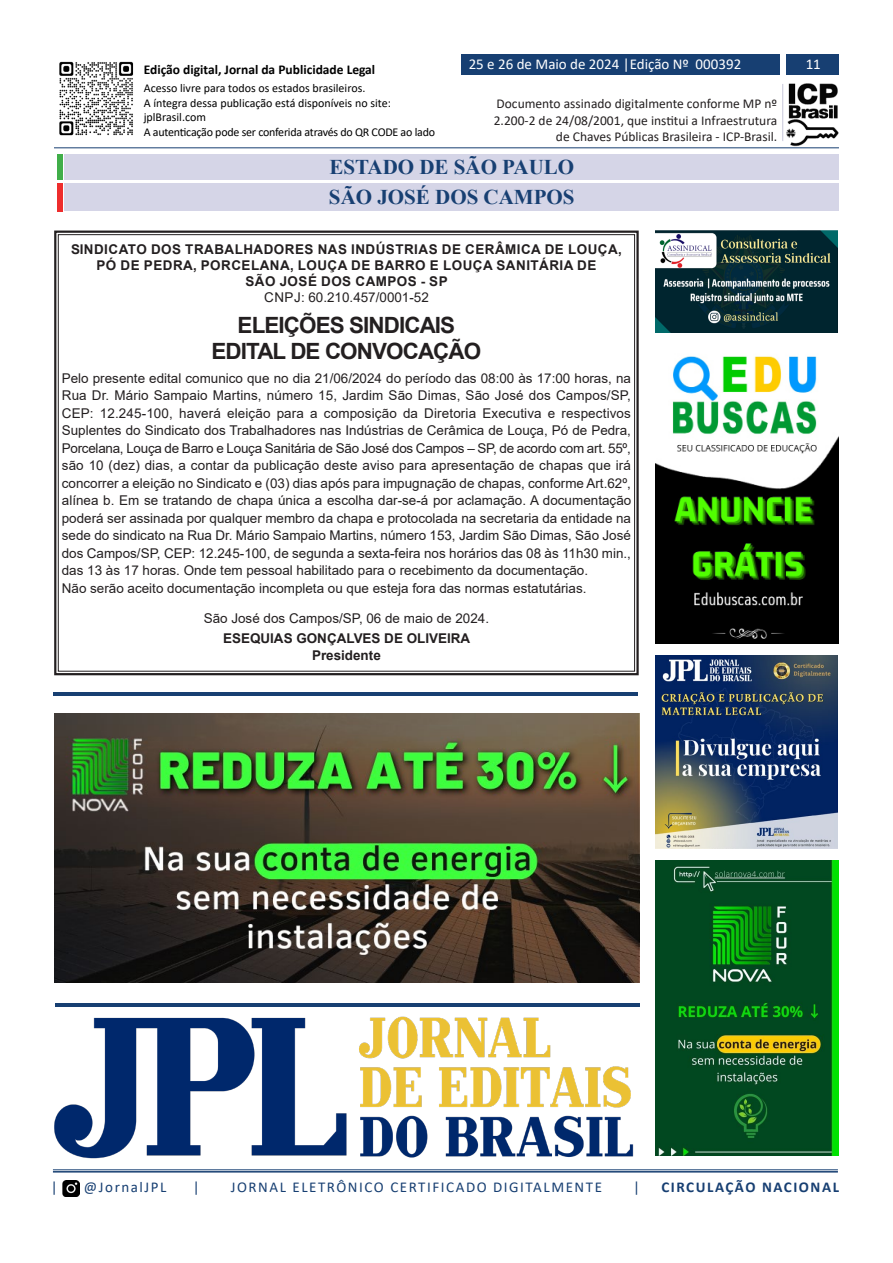
<style>
.page{position:relative;width:893px;height:1263px;background:#fff}
.page>*{position:absolute;margin:0;border:0;box-sizing:border-box;transform-origin:0 0}
.t1{font:700 22.35px/26.2px "Arial";letter-spacing:-.04em;color:#231f20;text-align:center}
.t2{font:700 21px/30.5px "Times New Roman";color:#173f72}
.t3{font:15px "Calibri";letter-spacing:.105em;color:#173f72}
.t4{font:15px "Calibri";color:#fff}
.t5{font:700 15px "Calibri";letter-spacing:.105em;color:#173f72}
.t6{font:13.5px/17.5px "Arial";color:#231f20}
.t7{font:13.5px/16.2px "Calibri";color:#231f20;text-align:right}
.t8{font:700 13.5px/16.2px "Arial";letter-spacing:.035em;color:#231f20;text-align:center}
.t9{font:700 13.5px "Calibri";color:#000}
.t10{font:700 13.5px/17.5px "Arial";color:#231f20;text-align:center}
.t11{font:12px/14.4px "Calibri";color:#000}
</style>
<div class="page">
<div style="left:54px;top:231px;width:585px;height:444px;border:2px solid #231f20"></div>
<img style="left:59px;top:61px;width:75px;height:75px">
<img style="left:783px;top:83px;width:56px;height:64px">
<hr style="left:782px;top:84px;width:1px;height:57px;background:#c7c7d9">
<div style="left:786px;top:54px;width:53px;height:21px;background:#173f72"></div>
<div style="left:461px;top:54px;width:319px;height:21px;background:#173f72"></div>
<hr style="left:54px;top:147px;width:785px;height:1px;background:#173f72">
<hr style="left:53px;top:1169px;width:785px;height:1px;background:#173f72">
<hr style="left:53px;top:1171px;width:785px;height:1px;background:#173f72">
<div style="left:57px;top:154px;width:6px;height:26px;background:#40ae49"></div>
<div style="left:65px;top:154px;width:774px;height:26px;background:#d5d5e7"></div>
<img style="left:655px;top:860px;width:184px;height:296px">
<img style="left:655px;top:231px;width:183px;height:101px">
<img style="left:655px;top:656px;width:183px;height:192px">
<img style="left:656px;top:356px;width:183px;height:287px">
<hr style="left:53px;top:692px;width:584px;height:3px;background:#173f72">
<hr style="left:55px;top:1003px;width:585px;height:4px;background:#173f72">
<div style="left:65px;top:184px;width:774px;height:27px;background:#d5d5e7"></div>
<div style="left:57px;top:184px;width:6px;height:28px;background:#ee2d2d"></div>
<img style="left:54px;top:713px;width:586px;height:269px">
<img style="left:52px;top:1016px;width:657px;height:181px">
<p class="t9" style="left:144px;top:60px;width:233px">Edição digital, Jornal da Publicidade Legal</p>
<p class="t11" style="left:144px;top:81px;width:293px">Acesso livre para todos os estados brasileiros.<br>A íntegra dessa publicação está disponíveis no site: jplBrasil.com<br>A autenticação pode ser conferida através do QR CODE ao lado</p>
<p class="t4" style="left:469px;top:54px;width:274px">25 e 26 de Maio de 2024 |Edição Nº 000392</p>
<p class="t4" style="left:806px;top:54px;width:17px">11</p>
<p class="t7" style="left:494px;top:95px;width:285px">Documento assinado digitalmente conforme MP nº<br>2.200-2 de 24/08/2001, que institui a Infraestrutura de Chaves Públicas Brasileira - ICP-Brasil.</p>
<h2 class="t2" style="left:329px;top:151px;width:247px">ESTADO DE SÃO PAULO<br>SÃO JOSÉ DOS CAMPOS</h2>
<p class="t8" style="left:71px;top:241px;width:552px">SINDICATO DOS TRABALHADORES NAS INDÚSTRIAS DE CERÂMICA DE LOUÇA,<br>PÓ DE PEDRA, PORCELANA, LOUÇA DE BARRO E LOUÇA SANITÁRIA DE<br>SÃO JOSÉ DOS CAMPOS - SP</p>
<p class="t6" style="left:264px;top:289px;width:166px">CNPJ: 60.210.457/0001-52</p>
<h1 class="t1" style="left:212px;top:312px;width:271px">ELEIÇÕES SINDICAIS<br>EDITAL DE CONVOCAÇÃO</h1>
<p class="t6" style="left:62px;top:369px;width:571px">Pelo presente edital comunico que no dia 21/06/2024 do período das 08:00 às 17:00 horas, na Rua Dr. Mário Sampaio Martins, número 15, Jardim São Dimas, São José dos Campos/SP, CEP: 12.245-100, haverá eleição para a composição da Diretoria Executiva e respectivos Suplentes do Sindicato dos Trabalhadores nas Indústrias de Cerâmica de Louça, Pó de Pedra, Porcelana, Louça de Barro e Louça Sanitária de São José dos Campos – SP, de acordo com art. 55º, são 10 (dez) dias, a contar da publicação deste aviso para apresentação de chapas que irá concorrer a eleição no Sindicato e (03) dias após para impugnação de chapas, conforme Art.62º, alínea b. Em se tratando de chapa única a escolha dar-se-á por aclamação. A documentação poderá ser assinada por qualquer membro da chapa e protocolada na secretaria da entidade na sede do sindicato na Rua Dr. Mário Sampaio Martins, número 153, Jardim São Dimas, São José dos Campos/SP, CEP: 12.245-100, de segunda a sexta-feira nos horários das 08 às 11h30 min., das 13 às 17 horas. Onde tem pessoal habilitado para o recebimento da documentação.<br>Não serão aceito documentação incompleta ou que esteja fora das normas estatutárias.</p>
<p class="t6" style="left:204px;top:609px;width:287px">São José dos Campos/SP, 06 de maio de 2024.</p>
<p class="t10" style="left:223px;top:629px;width:249px">ESEQUIAS GONÇALVES DE OLIVEIRA<br>Presidente</p>
<p class="t3" style="left:51px;top:1177px;width:8px">|</p>
<p class="t3" style="left:84px;top:1177px;width:84px">@JornalJPL</p>
<p class="t3" style="left:193px;top:1177px;width:8px">|</p>
<p class="t3" style="left:231px;top:1177px;width:373px">JORNAL ELETRÔNICO CERTIFICADO DIGITALMENTE</p>
<p class="t3" style="left:633px;top:1177px;width:8px">|</p>
<p class="t5" style="left:661px;top:1177px;width:179px">CIRCULAÇÃO NACIONAL</p>
</div>
